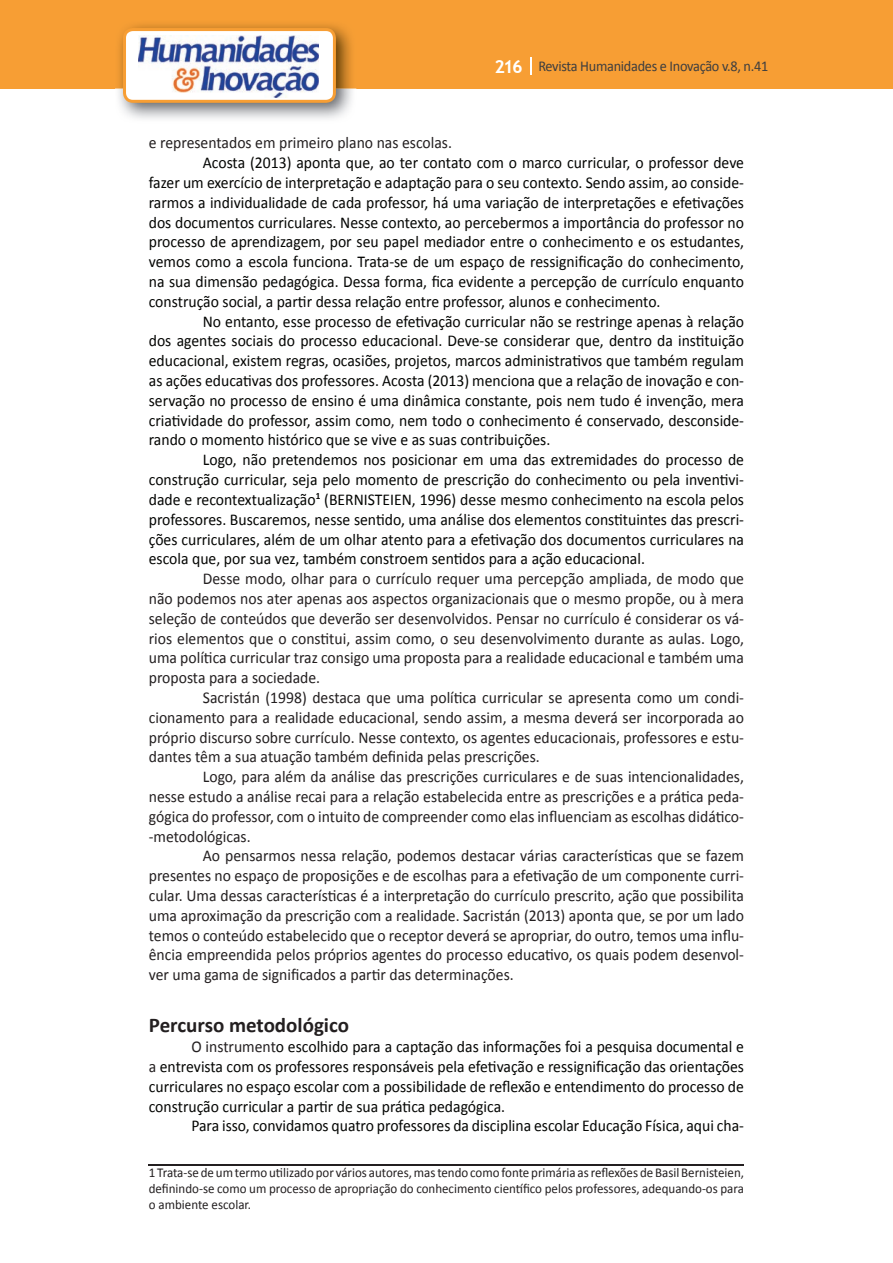
<style>
.page{position:relative;width:893px;height:1263px;background:#fff}
.page>*{position:absolute;margin:0;border:0;box-sizing:border-box;transform-origin:0 0}
.t1{font:700 21px "Calibri";color:#231f20}
.t2{font:16.5px/19.8px "Calibri";color:#040503;text-align:justify;scale:.95 1}
.t3{font:16.5px/19.8px "Calibri";color:#231f20;text-align:justify;scale:.95 1}
.t4{font:15px "Calibri";letter-spacing:-.02em;color:#3e3e3f;scale:.95 1}
.t5{font:13.5px/16.2px "Calibri";color:#231f20;text-align:justify;scale:.96 1}
.s1{font-family:"Trebuchet MS";font-weight:700;font-size:18px;color:#fff}
.s2{color:#231f20}
</style>
<div class="page">
<div style="left:0;top:0;width:893px;height:88px;background:#f79e34"></div>
<svg style="left:530px;top:57px;width:2px;height:18px"></svg>
<img style="left:115px;top:24px;width:241px;height:95px">
<svg style="left:123px;top:28px;width:213px;height:75px"></svg>
<hr style="left:149px;top:1164px;width:595px;height:1px;background:#231f20">
<p class="t4" style="left:495px;top:57px;width:290px"><span class="s1">216</span> Revista Humanidades e Inovação v.8, n.41</p>
<p class="t3" style="left:149px;top:133px;width:321px">e representados em primeiro plano nas escolas.</p>
<p class="t2" style="left:149px;top:153px;width:628px;text-indent:54px">Acosta (2013) aponta que, ao ter contato com o marco curricular, o professor deve fazer um exercício de interpretação e adaptação para o seu contexto. Sendo assim, ao conside&shy;rarmos a individualidade de cada professor, há uma variação de interpretações e efetivações dos documentos curriculares. Nesse contexto, ao percebermos a importância do professor no processo de aprendizagem, por seu papel mediador entre o conhecimento e os estudantes, vemos como a escola funciona. Trata-se de um espaço de ressignificação do conhecimento, na sua dimensão pedagógica. Dessa forma, fica evidente a percepção de currículo enquanto construção social, a partir dessa relação entre professor, alunos e conhecimento.</p>
<p class="t2" style="left:149px;top:311px;width:628px;text-indent:54px">No entanto, esse processo de efetivação curricular não se restringe apenas à relação dos agentes sociais do processo educacional. Deve-se considerar que, dentro da instituição educacional, existem regras, ocasiões, projetos, marcos administrativos que também regulam as ações educativas dos professores. Acosta (2013) menciona que a relação de inovação e con&shy;servação no processo de ensino é uma dinâmica constante, pois nem tudo é invenção, mera criatividade do professor, assim como<span class="s2">,</span> nem todo o conhecimento é conservado, desconside&shy;rando o momento histórico que se vive e as suas contribuições.</p>
<p class="t2" style="left:149px;top:450px;width:628px;text-indent:54px">Logo, não pretendemos nos posicionar em uma das extremidades do processo de construção curricular, seja pelo momento de prescrição do conhecimento ou pela inventivi&shy;dade e recontextualização<sup>1</sup> (BERNISTEIEN, 1996) desse mesmo conhecimento na escola pelos professores. Buscaremos, nesse sentido, uma análise dos elementos constituintes das prescri&shy;ções curriculares, além de um olhar atento para a efetivação dos documentos curriculares na escola que, por sua vez, também constroem sentidos para a ação educacional.</p>
<p class="t3" style="left:149px;top:569px;width:628px;text-indent:54px">Desse modo, olhar para o currículo requer uma percepção ampliada, de modo que não podemos nos ater apenas aos aspectos organizacionais que o mesmo propõe, ou à mera seleção de conteúdos que deverão ser desenvolvidos. Pensar no currículo é considerar os vá&shy;rios elementos que o constitui, assim como, o seu desenvolvimento durante as aulas. Logo, uma política curricular traz consigo uma proposta para a realidade educacional e também uma proposta para a sociedade.</p>
<p class="t3" style="left:149px;top:688px;width:628px;text-indent:54px">Sacristán (1998) destaca que uma política curricular se apresenta como um condi&shy;cionamento para a realidade educacional, sendo assim, a mesma deverá ser incorporada ao próprio discurso sobre currículo. Nesse contexto, os agentes educacionais, professores e estu&shy;dantes têm a sua atuação também definida pelas prescrições.</p>
<p class="t3" style="left:149px;top:767px;width:628px;text-indent:54px">Logo, para além da análise das prescrições curriculares e de suas intencionalidades, nesse estudo a análise recai para a relação estabelecida entre as prescrições e a prática peda&shy;gógica do professor, com o intuito de compreender como elas influenciam as escolhas didático--metodológicas.</p>
<p class="t3" style="left:149px;top:846px;width:628px;text-indent:54px">Ao pensarmos nessa relação, podemos destacar várias características que se fazem presentes no espaço de proposições e de escolhas para a efetivação de um componente curri&shy;cular. Uma dessas características é a interpretação do currículo prescrito, ação que possibilita uma aproximação da prescrição com a realidade. Sacristán (2013) aponta que, se por um lado temos o conteúdo estabelecido que o receptor deverá se apropriar, do outro, temos uma influ&shy;ência empreendida pelos próprios agentes do processo educativo, os quais podem desenvol&shy;ver uma gama de significados a partir das determinações.</p>
<p class="t1" style="left:149px;top:1012px;width:202px">Percurso metodológico</p>
<p class="t2" style="left:149px;top:1037px;width:628px;text-indent:43px"><span class="s2">O instrument</span>o escolhido para a captação das informações foi a pesquisa documental e <span class="s2">a</span> entrevista com os professores responsáveis pela efetivação e ressignificação das orientações curriculares no espaço escolar com a possibilidade de reflexão e entendimento do processo de construção curricular a partir de sua prática pedagógica.</p>
<p class="t2" style="left:191px;top:1116px;width:583px">Para isso, convidamos quatro professores da disciplina escolar Educação Física, aqui cha-</p>
<p class="t5" style="left:149px;top:1164px;width:621px">1 Trata-se de um termo utilizado por vários autores, mas tendo como fonte primária as reflexões de Basil Bernisteien, definindo-se como um processo de apropriação do conhecimento científico pelos professores, adequando-os para o ambiente escolar.</p>
</div>
